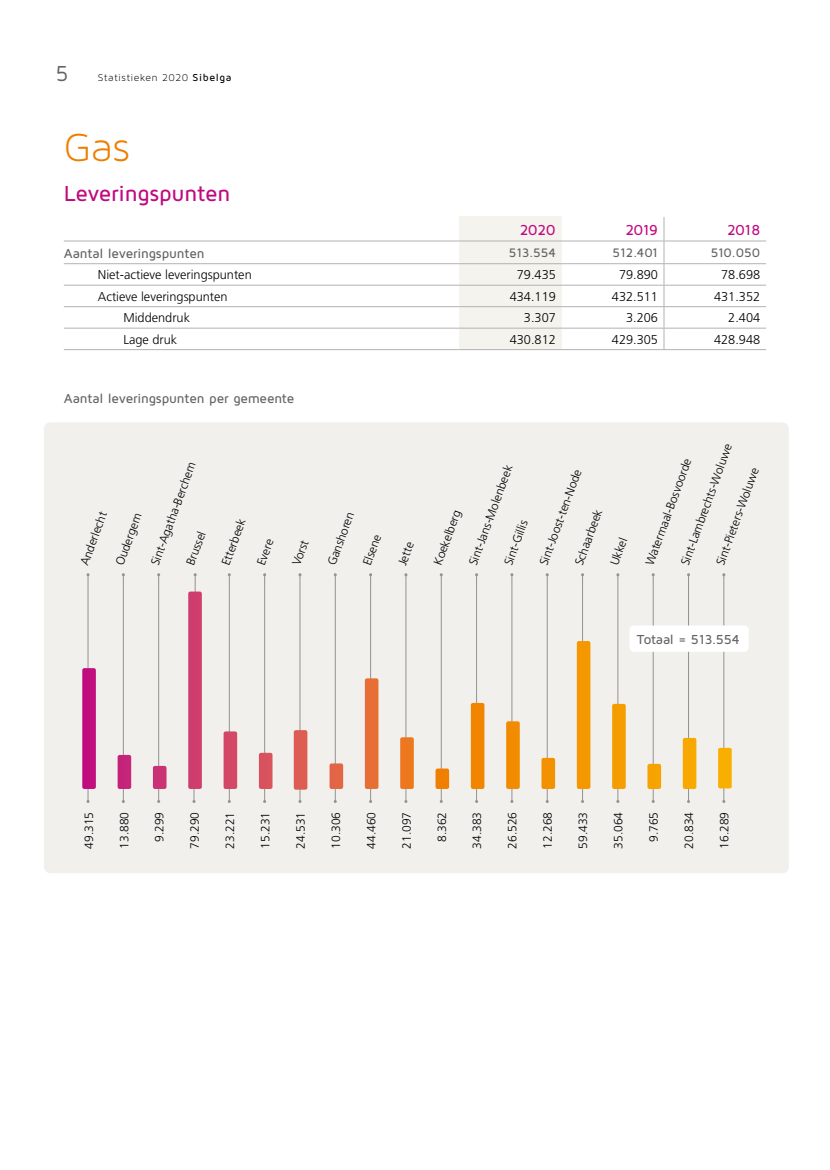
<style>
.page{position:relative;width:830px;height:1170px;background:#fff}
.page>*{position:absolute;margin:0;border:0;box-sizing:border-box;transform-origin:0 0}
.t1{font:42px "Maven Pro Light 300";color:#ef7d00}
.t2{font:500 22.5px "Maven Pro";letter-spacing:-.015em;color:#c0097e}
.t3{font:22.5px "Maven Pro";color:#646363}
.t4{font:500 15px "Maven Pro";letter-spacing:-.03em;color:#c0097e}
.t5{font:500 13.5px "Maven Pro";letter-spacing:-.015em;color:#646363}
.t6{font:300 12.75px "Frutiger LT Std";color:#000}
.t7{font:500 12.75px "Maven Pro";color:#646363}
.t8{font:300 12px "Frutiger LT Std";color:#000}
.t9{font:10.5px "Maven Pro Light 300";letter-spacing:.06em;color:#000}
.s1{font-family:"Maven Pro";font-weight:500}
</style>
<div class="page">
<div style="left:459px;top:217px;width:102px;height:24px;background:#f4f3ee"></div>
<div style="left:459px;top:241px;width:102px;height:23px;background:#f4f3ee"></div>
<div style="left:459px;top:264px;width:102px;height:21px;background:#f4f3ee"></div>
<div style="left:459px;top:285px;width:102px;height:21px;background:#f4f3ee"></div>
<div style="left:459px;top:306px;width:102px;height:22px;background:#f4f3ee"></div>
<div style="left:459px;top:328px;width:102px;height:21px;background:#f4f3ee"></div>
<hr style="left:459px;top:240px;width:102px;height:1px;background:#b3b2b2">
<hr style="left:64px;top:240px;width:395px;height:1px;background:#b3b2b2">
<hr style="left:64px;top:263px;width:395px;height:1px;background:#b3b2b2">
<hr style="left:459px;top:263px;width:102px;height:1px;background:#b3b2b2">
<hr style="left:64px;top:285px;width:395px;height:1px;background:#b3b2b2">
<hr style="left:459px;top:285px;width:102px;height:1px;background:#b3b2b2">
<hr style="left:64px;top:306px;width:395px;height:1px;background:#b3b2b2">
<hr style="left:459px;top:306px;width:102px;height:1px;background:#b3b2b2">
<hr style="left:64px;top:328px;width:395px;height:1px;background:#b3b2b2">
<hr style="left:64px;top:349px;width:395px;height:1px;background:#b3b2b2">
<hr style="left:459px;top:328px;width:102px;height:1px;background:#b3b2b2">
<hr style="left:459px;top:349px;width:102px;height:1px;background:#b3b2b2">
<svg style="left:561px;top:217px;width:204px;height:132px"></svg>
<hr style="left:561px;top:349px;width:102px;height:1px;background:#b3b2b2">
<hr style="left:663px;top:349px;width:102px;height:1px;background:#b3b2b2">
<hr style="left:561px;top:240px;width:102px;height:1px;background:#b3b2b2">
<hr style="left:663px;top:240px;width:102px;height:1px;background:#b3b2b2">
<div style="left:44px;top:422px;width:744px;height:451px;background:#f1f0ec;border-radius:6px"></div>
<svg style="left:193px;top:573px;width:3px;height:18px"></svg>
<hr style="left:88px;top:574px;width:1px;height:108px;background:#929292">
<hr style="left:123px;top:574px;width:1px;height:181px;background:#929292">
<hr style="left:158px;top:574px;width:1px;height:197px;background:#929292">
<hr style="left:229px;top:574px;width:1px;height:186px;background:#929292">
<hr style="left:264px;top:574px;width:1px;height:186px;background:#929292">
<hr style="left:335px;top:574px;width:1px;height:194px;background:#929292">
<hr style="left:370px;top:574px;width:1px;height:186px;background:#929292">
<hr style="left:405px;top:574px;width:1px;height:186px;background:#929292">
<hr style="left:440px;top:574px;width:1px;height:197px;background:#929292">
<hr style="left:476px;top:574px;width:1px;height:186px;background:#929292">
<hr style="left:511px;top:574px;width:1px;height:186px;background:#929292">
<hr style="left:546px;top:574px;width:1px;height:194px;background:#929292">
<hr style="left:582px;top:574px;width:1px;height:186px;background:#929292">
<hr style="left:652px;top:574px;width:1px;height:197px;background:#929292">
<hr style="left:687px;top:574px;width:1px;height:186px;background:#929292">
<hr style="left:723px;top:574px;width:1px;height:186px;background:#929292">
<hr style="left:617px;top:574px;width:1px;height:186px;background:#929292">
<hr style="left:299px;top:574px;width:1px;height:186px;background:#929292">
<svg style="left:86px;top:789px;width:3px;height:14px"></svg>
<svg style="left:122px;top:789px;width:3px;height:14px"></svg>
<svg style="left:157px;top:789px;width:3px;height:14px"></svg>
<svg style="left:228px;top:789px;width:3px;height:14px"></svg>
<svg style="left:263px;top:789px;width:3px;height:14px"></svg>
<svg style="left:333px;top:789px;width:3px;height:14px"></svg>
<svg style="left:369px;top:789px;width:3px;height:14px"></svg>
<svg style="left:404px;top:789px;width:3px;height:14px"></svg>
<svg style="left:439px;top:789px;width:3px;height:14px"></svg>
<svg style="left:475px;top:789px;width:3px;height:14px"></svg>
<svg style="left:510px;top:789px;width:3px;height:14px"></svg>
<svg style="left:545px;top:789px;width:3px;height:14px"></svg>
<svg style="left:581px;top:789px;width:2px;height:14px"></svg>
<svg style="left:651px;top:789px;width:3px;height:14px"></svg>
<svg style="left:687px;top:789px;width:2px;height:14px"></svg>
<svg style="left:722px;top:789px;width:3px;height:14px"></svg>
<svg style="left:616px;top:789px;width:3px;height:14px"></svg>
<svg style="left:298px;top:789px;width:3px;height:14px"></svg>
<svg style="left:192px;top:789px;width:3px;height:14px"></svg>
<svg style="left:82px;top:591px;width:649px;height:198px"></svg>
<div style="left:629px;top:625px;width:119px;height:26px;background:#fff;border-radius:4px"></div>
<h2 class="t3" style="left:55px;top:59px;width:15px">5</h2>
<p class="t9" style="left:98px;top:72px;width:135px">Statistieken 2020 <span class="s1">Sibelga</span></p>
<h1 class="t1" style="left:64px;top:124px;width:68px">Gas</h1>
<h2 class="t2" style="left:64px;top:179px;width:168px">Leveringspunten</h2>
<p class="t4" style="left:519px;top:220px;width:38px">2020</p>
<p class="t4" style="left:625px;top:220px;width:34px">2019</p>
<p class="t4" style="left:726px;top:220px;width:35px">2018</p>
<p class="t5" style="left:64px;top:245px;width:142px">Aantal leveringspunten</p>
<p class="t7" style="left:508px;top:245px;width:48px">513.554</p>
<p class="t7" style="left:612px;top:245px;width:47px">512.401</p>
<p class="t7" style="left:710px;top:245px;width:51px">510.050</p>
<p class="t6" style="left:98px;top:267px;width:155px">Niet-actieve leveringspunten</p>
<p class="t6" style="left:516px;top:267px;width:40px">79.435</p>
<p class="t6" style="left:618px;top:267px;width:40px">79.890</p>
<p class="t6" style="left:720px;top:267px;width:40px">78.698</p>
<p class="t6" style="left:98px;top:289px;width:131px">Actieve leveringspunten</p>
<p class="t6" style="left:509px;top:289px;width:48px">434.119</p>
<p class="t6" style="left:611px;top:289px;width:48px">432.511</p>
<p class="t6" style="left:713px;top:289px;width:48px">431.352</p>
<p class="t6" style="left:123px;top:310px;width:68px">Middendruk</p>
<p class="t6" style="left:523px;top:310px;width:33px">3.307</p>
<p class="t6" style="left:625px;top:310px;width:33px">3.206</p>
<p class="t6" style="left:728px;top:310px;width:33px">2.404</p>
<p class="t6" style="left:123px;top:332px;width:55px">Lage druk</p>
<p class="t6" style="left:509px;top:332px;width:48px">430.812</p>
<p class="t6" style="left:611px;top:332px;width:48px">429.305</p>
<p class="t6" style="left:713px;top:332px;width:48px">428.948</p>
<p class="t5" style="left:64px;top:390px;width:232px">Aantal leveringspunten per gemeente</p>
<p class="t8" style="left:78px;top:562px;width:58px;rotate:-70deg">Anderlecht</p>
<p class="t8" style="left:113px;top:562px;width:56px;rotate:-70deg">Oudergem</p>
<p class="t8" style="left:148px;top:562px;width:111px;rotate:-70deg">Sint-Agatha-Berchem</p>
<p class="t8" style="left:183px;top:562px;width:37px;rotate:-70deg">Brussel</p>
<p class="t8" style="left:219px;top:562px;width:50px;rotate:-70deg">Etterbeek</p>
<p class="t8" style="left:254px;top:562px;width:29px;rotate:-70deg">Evere</p>
<p class="t8" style="left:289px;top:562px;width:28px;rotate:-70deg">Vorst</p>
<p class="t8" style="left:325px;top:562px;width:57px;rotate:-70deg">Ganshoren</p>
<p class="t8" style="left:360px;top:562px;width:34px;rotate:-70deg">Elsene</p>
<p class="t8" style="left:395px;top:562px;width:25px;rotate:-70deg">Jette</p>
<p class="t8" style="left:466px;top:562px;width:108px;rotate:-70deg">Sint-Jans-Molenbeek</p>
<p class="t8" style="left:430px;top:562px;width:60px;rotate:-70deg">Koekelberg</p>
<p class="t8" style="left:501px;top:562px;width:49px;rotate:-70deg">Sint-Gillis</p>
<p class="t8" style="left:536px;top:562px;width:103px;rotate:-70deg">Sint-Joost-ten-Node</p>
<p class="t8" style="left:572px;top:562px;width:60px;rotate:-70deg">Schaarbeek</p>
<p class="t8" style="left:607px;top:562px;width:30px;rotate:-70deg">Ukkel</p>
<p class="t8" style="left:677px;top:562px;width:130px;rotate:-70deg">Sint-Lambrechts-Woluwe</p>
<p class="t8" style="left:642px;top:562px;width:114px;rotate:-70deg">Watermaal-Bosvoorde</p>
<p class="t8" style="left:713px;top:562px;width:105px;rotate:-70deg">Sint-Pieters-Woluwe</p>
<p class="t5" style="left:636px;top:631px;width:104px">Totaal = 513.554</p>
<p class="t8" style="left:82px;top:848px;width:38px;rotate:-90deg">49.315</p>
<p class="t8" style="left:117px;top:848px;width:38px;rotate:-90deg">13.880</p>
<p class="t8" style="left:153px;top:842px;width:32px;rotate:-90deg">9.299</p>
<p class="t8" style="left:188px;top:848px;width:38px;rotate:-90deg">79.290</p>
<p class="t8" style="left:223px;top:848px;width:38px;rotate:-90deg">23.221</p>
<p class="t8" style="left:258px;top:848px;width:38px;rotate:-90deg">15.231</p>
<p class="t8" style="left:294px;top:848px;width:38px;rotate:-90deg">24.531</p>
<p class="t8" style="left:329px;top:848px;width:38px;rotate:-90deg">10.306</p>
<p class="t8" style="left:364px;top:848px;width:38px;rotate:-90deg">44.460</p>
<p class="t8" style="left:399px;top:848px;width:38px;rotate:-90deg">21.097</p>
<p class="t8" style="left:435px;top:842px;width:32px;rotate:-90deg">8.362</p>
<p class="t8" style="left:470px;top:848px;width:38px;rotate:-90deg">34.383</p>
<p class="t8" style="left:505px;top:848px;width:38px;rotate:-90deg">26.526</p>
<p class="t8" style="left:540px;top:848px;width:38px;rotate:-90deg">12.268</p>
<p class="t8" style="left:576px;top:848px;width:38px;rotate:-90deg">59.433</p>
<p class="t8" style="left:611px;top:848px;width:38px;rotate:-90deg">35.064</p>
<p class="t8" style="left:646px;top:842px;width:32px;rotate:-90deg">9.765</p>
<p class="t8" style="left:681px;top:848px;width:38px;rotate:-90deg">20.834</p>
<p class="t8" style="left:717px;top:848px;width:38px;rotate:-90deg">16.289</p>
</div>
